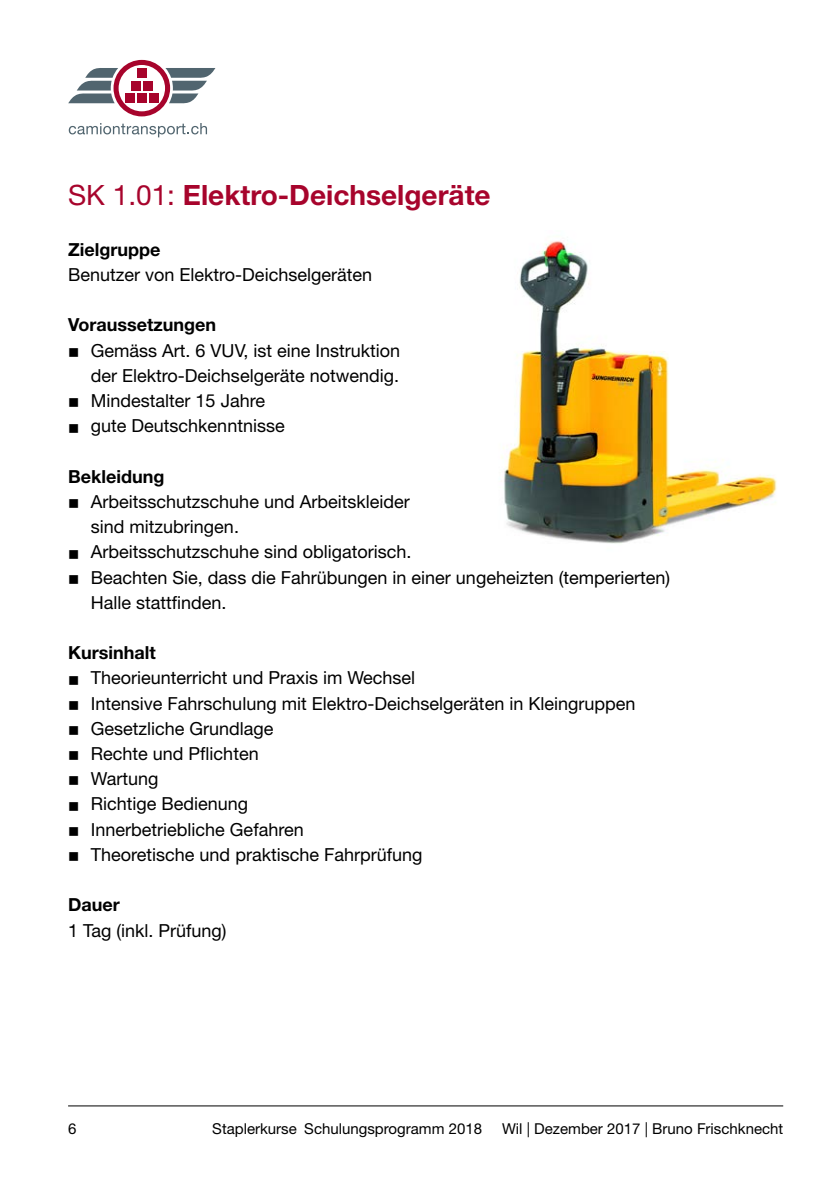
<style>
.page{position:relative;width:840px;height:1191px;background:#fff}
.page>*{position:absolute;margin:0;border:0;box-sizing:border-box;transform-origin:0 0}
.t1{font:700 28px "Helvetica Neue LT Std";color:#a7042c}
.t2{font:18px/25.2px "Helvetica Neue LT Std";color:#000}
.t3{font:700 18px "Helvetica Neue LT Std";color:#000}
.t4{font:15px "Helvetica Neue LT Std";color:#000}
.s1{font-weight:400}
</style>
<div class="page">
<hr style="left:68px;top:1105px;width:714px;height:1px;background:#000">
<svg style="left:68px;top:60px;width:147px;height:56px"></svg>
<div style="left:137px;top:68px;width:10px;height:10px;background:#a7042c"></div>
<div style="left:131px;top:81px;width:10px;height:9px;background:#a7042c"></div>
<div style="left:143px;top:81px;width:10px;height:9px;background:#a7042c"></div>
<div style="left:125px;top:93px;width:9px;height:10px;background:#a7042c"></div>
<div style="left:137px;top:93px;width:10px;height:10px;background:#a7042c"></div>
<div style="left:149px;top:93px;width:10px;height:10px;background:#a7042c"></div>
<svg style="left:69px;top:123px;width:138px;height:14px"></svg>
<img style="left:501px;top:241px;width:276px;height:303px">
<h1 class="t1" style="left:68px;top:178px;width:424px"><span class="s1">SK 1.01:</span> Elektro-Deichselgeräte</h1>
<p class="t3" style="left:68px;top:238px;width:94px">Zielgruppe</p>
<p class="t2" style="left:68px;top:262px;width:305px">Benutzer von Elektro-Deichselgeräten</p>
<p class="t3" style="left:68px;top:314px;width:150px">Voraussetzungen</p>
<p class="t2" style="left:68px;top:337px;width:333px;text-align:right">■ Gemäss Art. 6 VUV, ist eine Instruktion der Elektro-Deichselgeräte notwendig.</p>
<p class="t2" style="left:68px;top:388px;width:198px">■ Mindestalter 15 Jahre</p>
<p class="t2" style="left:68px;top:413px;width:218px">■ gute Deutschkenntnisse</p>
<p class="t3" style="left:68px;top:465px;width:98px">Bekleidung</p>
<p class="t2" style="left:91px;top:489px;width:320px;text-indent:-23px">■ Arbeitsschutzschuhe und Arbeitskleider sind mitzubringen.</p>
<p class="t2" style="left:68px;top:539px;width:345px">■ Arbeitsschutzschuhe sind obligatorisch.</p>
<p class="t2" style="left:91px;top:564px;width:580px;text-indent:-23px">■ Beachten Sie, dass die Fahrübungen in einer ungeheizten (temperierten)<br>Halle stattfinden.</p>
<p class="t3" style="left:68px;top:641px;width:89px">Kursinhalt</p>
<p class="t2" style="left:68px;top:665px;width:348px">■ Theorieunterricht und Praxis im Wechsel</p>
<p class="t2" style="left:68px;top:690px;width:568px">■ Intensive Fahrschulung mit Elektro-Deichselgeräten in Kleingruppen</p>
<p class="t2" style="left:68px;top:715px;width:207px">■ Gesetzliche Grundlage</p>
<p class="t2" style="left:68px;top:741px;width:192px">■ Rechte und Pflichten</p>
<p class="t2" style="left:68px;top:766px;width:92px">■ Wartung</p>
<p class="t2" style="left:68px;top:791px;width:182px">■ Richtige Bedienung</p>
<p class="t2" style="left:68px;top:816px;width:237px">■ Innerbetriebliche Gefahren</p>
<p class="t2" style="left:68px;top:841px;width:356px">■ Theoretische und praktische Fahrprüfung</p>
<p class="t3" style="left:68px;top:893px;width:53px">Dauer</p>
<p class="t2" style="left:68px;top:917px;width:160px">1 Tag (inkl. Prüfung)</p>
<p class="t4" style="left:68px;top:1119px;width:10px">6</p>
<p class="t4" style="left:212px;top:1119px;width:271px">Staplerkurse Schulungsprogramm 2018</p>
<p class="t4" style="left:501px;top:1119px;width:282px">Wil | Dezember 2017 | Bruno Frischknecht</p>
</div>
